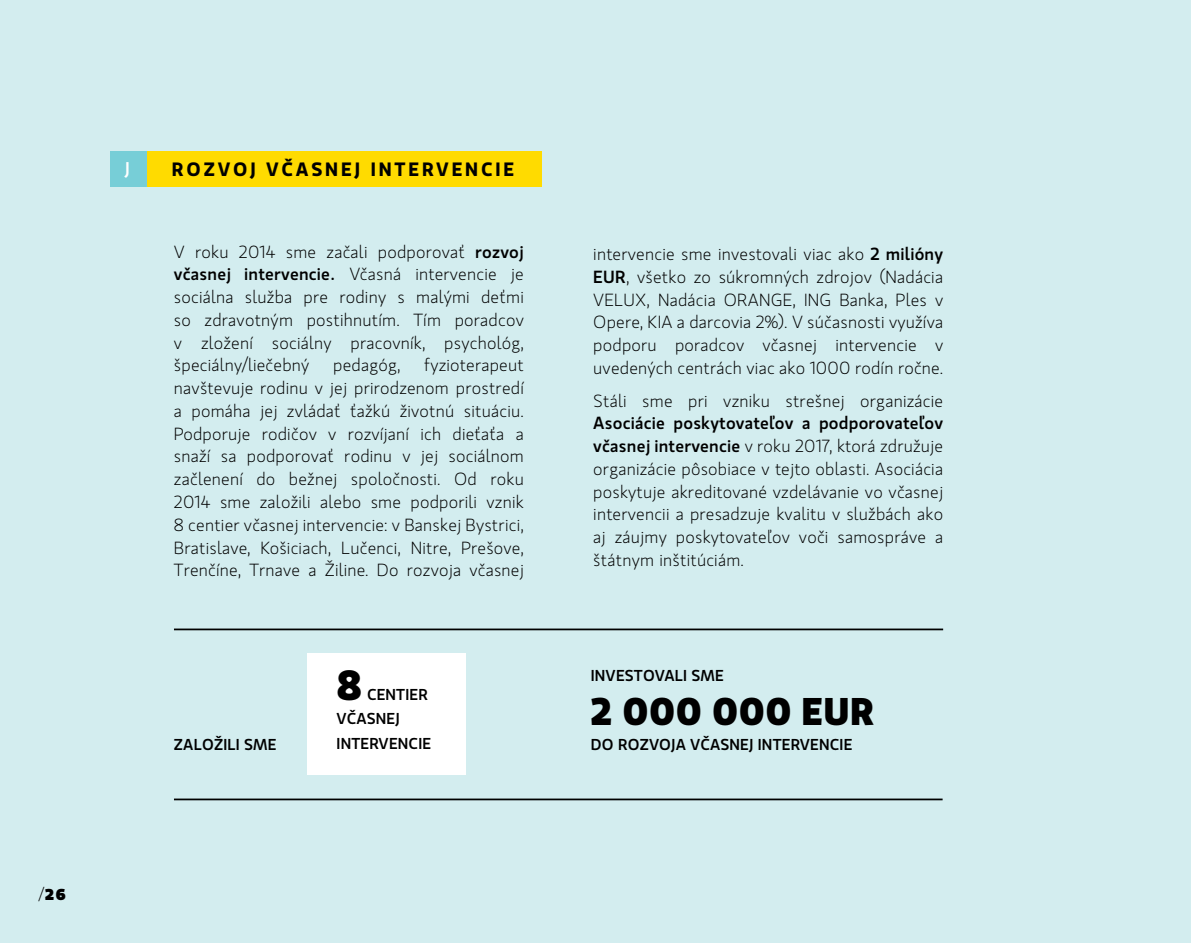
<style>
.page{position:relative;width:1191px;height:943px;background:#d3edef}
.page>*{position:absolute;margin:0;border:0;box-sizing:border-box;transform-origin:0 0}
.t1{font:700 42px "Gloriola Std";color:#000}
.t2{font:700 38.5px "Gloriola Std";letter-spacing:.015em;color:#000}
.t3{font:600 19.25px "Gloriola Std";letter-spacing:.15em;color:#000}
.t4{font:500 18.38px "Gloriola Std";color:#fff}
.t5{font:300 17.5px/22.8px "Gloriola Std";letter-spacing:.015em;color:#000;text-align:justify}
.t6{font:500 15.75px/24.5px "Gloriola Std";letter-spacing:.015em;color:#000}
.t7{font:900 15.75px "Gloriola Std Display";color:#000}
.s1{font-family:"Gloriola Std";font-weight:300}
.s2{font-weight:500}
.s3{font-family:"Calibri";font-weight:400;font-size:21px}
</style>
<div class="page">
<div style="left:110px;top:151px;width:39px;height:36px;background:#77ced7"></div>
<div style="left:147px;top:151px;width:394px;height:35px;background:#ffdb00"></div>
<hr style="left:174px;top:628px;width:769px;height:2px;background:#000">
<hr style="left:174px;top:798px;width:768px;height:2px;background:#000">
<div style="left:307px;top:652px;width:159px;height:122px;background:#fff"></div>
<p class="t7" style="left:39px;top:883px;width:28px"><span class="s1">/</span>26</p>
<p class="t4" style="left:125px;top:156px;width:6px">J</p>
<p class="t3" style="left:172px;top:156px;width:344px">ROZVOJ VČASNEJ INTERVENCIE</p>
<p class="t5" style="left:174px;top:240px;width:351px">V roku 2014 sme začali podporovať <span class="s2">rozvoj včasnej intervencie</span><span class="s3">.</span> Včasná intervencie je sociálna služba pre rodiny s malými deťmi so zdravotným postihnutím. Tím poradcov v zložení sociálny pracovník, psychológ, špeciálny/liečebný</p>
<p class="t5" style="left:174px;top:354px;width:351px;text-indent:250px">fyzioterapeut navštevuje rodinu v jej prirodzenom prostredí a pomáha jej zvládať ťažkú životnú situáciu.<br>Podporuje rodičov v rozvíjaní ich dieťaťa a snaží sa podporovať rodinu v jej sociálnom začlenení do bežnej spoločnosti. Od roku 2014 sme založili alebo sme podporili vznik 8 centier včasnej intervencie: v Banskej Bystrici, Bratislave, Košiciach, Lučenci, Nitre, Prešove, Trenčíne, Trnave a Žiline. Do rozvoja včasnej</p>
<p class="t5" style="left:333px;top:354px;width:69px">pedagóg,</p>
<h1 class="t1" style="left:336px;top:654px;width:27px">8</h1>
<p class="t6" style="left:337px;top:681px;width:93px;text-indent:30px">Centier včasnej</p>
<p class="t6" style="left:174px;top:732px;width:104px">Založili sme</p>
<p class="t6" style="left:337px;top:730px;width:96px">intervencie</p>
<p class="t5" style="left:593px;top:242px;width:351px">intervencie sme investovali viac ako <span class="s2">2 milióny<br>EUR</span></p>
<p class="t5" style="left:593px;top:265px;width:351px;text-indent:33px">, všetko zo súkromných zdrojov (Nadácia VELUX, Nadácia ORANGE, ING Banka, Ples v Opere, KIA a darcovia 2%). V súčasnosti využíva podporu poradcov včasnej intervencie v uvedených centrách viac ako 1000 rodín ročne.</p>
<p class="t5" style="left:593px;top:389px;width:351px">Stáli sme pri vzniku strešnej organizácie</p>
<p class="t5" style="left:593px;top:411px;width:351px"><span class="s2">Asociácie poskytovateľov a podporovateľov včasnej intervencie</span> v roku 2017, ktorá združuje organizácie pôsobiace v tejto oblasti. Asociácia poskytuje akreditované vzdelávanie vo včasnej intervencii a presadzuje kvalitu v službách ako aj záujmy poskytovateľov voči samospráve a štátnym inštitúciám.</p>
<p class="t6" style="left:591px;top:662px;width:134px">Investovali sme</p>
<h2 class="t2" style="left:591px;top:683px;width:285px">2 000 000 EUR</h2>
<p class="t6" style="left:591px;top:731px;width:263px">do rozvoja včasnej intervencie</p>
</div>
